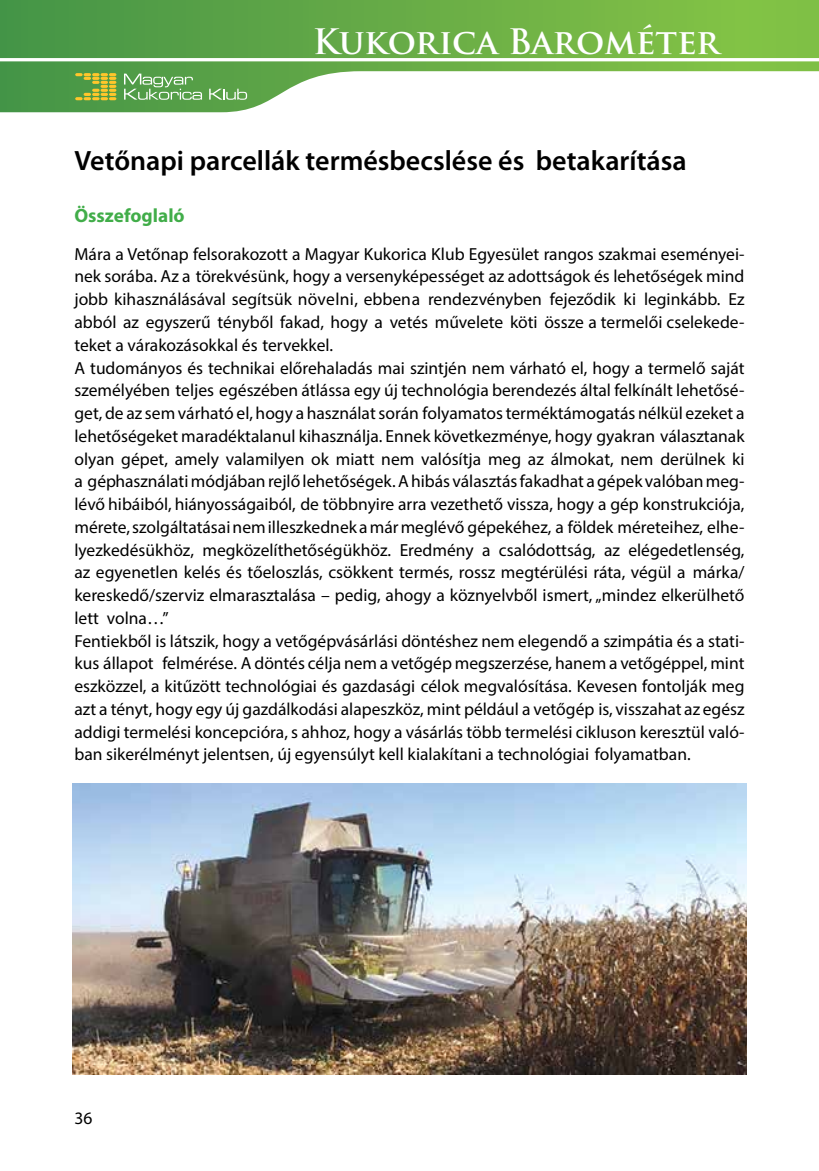
<style>
.page{position:relative;width:819px;height:1171px;background:#fff}
.page>*{position:absolute;margin:0;border:0;box-sizing:border-box;transform-origin:0 0}
.t1{font:700 34.12px "Trajan Pro";color:#fff}
.t2{font:600 28px "Myriad Pro";color:#000}
.t3{font:700 19.25px "Myriad Pro";color:#41ad49}
.t4{font:17.5px/22.8px "Myriad Pro";color:#000}
</style>
<div class="page">
<svg style="left:0;top:0;width:819px;height:112px"></svg>
<svg style="left:75px;top:73px;width:41px;height:27px"></svg>
<svg style="left:124px;top:74px;width:78px;height:26px;background:#7ab371"></svg>
<svg style="left:209px;top:89px;width:38px;height:11px"></svg>
<hr style="left:0;top:58px;width:819px;height:3px;background:#fff">
<img style="left:73px;top:783px;width:673px;height:291px">
<h1 class="t1" style="left:313px;top:21px;width:408px">Kukorica Barométer</h1>
<h2 class="t2" style="left:74px;top:143px;width:613px">Vetőnapi parcellák termésbecslése és betakarítása</h2>
<p class="t3" style="left:74px;top:203px;width:112px">Összefoglaló</p>
<p class="t4" style="left:74px;top:242px;width:671px">Mára a Vetőnap felsorakozott a Magyar Kukorica Klub Egyesület rangos szakmai eseményei&shy;nek sorába. Az a törekvésünk, hogy a versenyképességet az adottságok és lehetőségek mind jobb kihasználásával segítsük növelni, ebben a rendezvényben fejeződik ki leginkább. Ez abból az egyszerű tényből fakad, hogy a vetés művelete köti össze a termelői cselekede&shy;teket a várakozásokkal és tervekkel.<br>A tudományos és technikai előrehaladás mai szintjén nem várható el, hogy a termelő saját személyében teljes egé szében átlássa egy új technológia berendezés által felkínált lehetősé&shy;get, de az sem várható el, hogy a használat során folyamatos terméktámogatás nélkül ezeket a lehetőségeket maradéktalanul kihasználja. Ennek következménye, hogy gyakran választanak olyan gépet, amely valamilyen ok miatt nem valósítja meg az álmokat, nem derülnek ki a gép használati módjában rejlő lehetőségek. A hibás választás fakadhat a gépek valóban meg&shy;lévő hibáiból, hiányosságaiból, de többnyire arra vezethető vissza, hogy a gép konstrukciója, mérete, szolgáltatásai nem illeszkednek a már meglévő gépekéhez, a földek méreteihez, elhe&shy;lyezkedésükhöz, megközelíthetőségükhöz. Eredmény a csalódottság, az elégedetlenség, az egyenetlen kelés és tőeloszlás, csökkent termés, rossz megtérülési ráta, végül a márka/ kereskedő/szerviz elmarasztalása – pedig, ahogy a köznyelvből ismert, „mindez elkerülhető lett volna…”<br>Fentiekből is látszik, hogy a vetőgépvásárlási döntéshez nem elegendő a szimpátia és a stati&shy;kus állapot felmérése. A döntés célja nem a vetőgép megszerzése, hanem a vetőgéppel, mint eszközzel, a kitűzött technológiai és gazdasági célok megvalósítása. Kevesen fontolják meg azt a tényt, hogy egy új gazdálkodási alapeszköz, mint például a vetőgép is, visszahat az egész addigi termelési koncepcióra, s ahhoz, hogy a vásárlás több termelési cikluson keresztül való&shy;ban sikerélményt jelentsen, új egyensúlyt kell kialakítani a technológiai folyamatban.</p>
<p class="t4" style="left:74px;top:1107px;width:19px">36</p>
</div>
